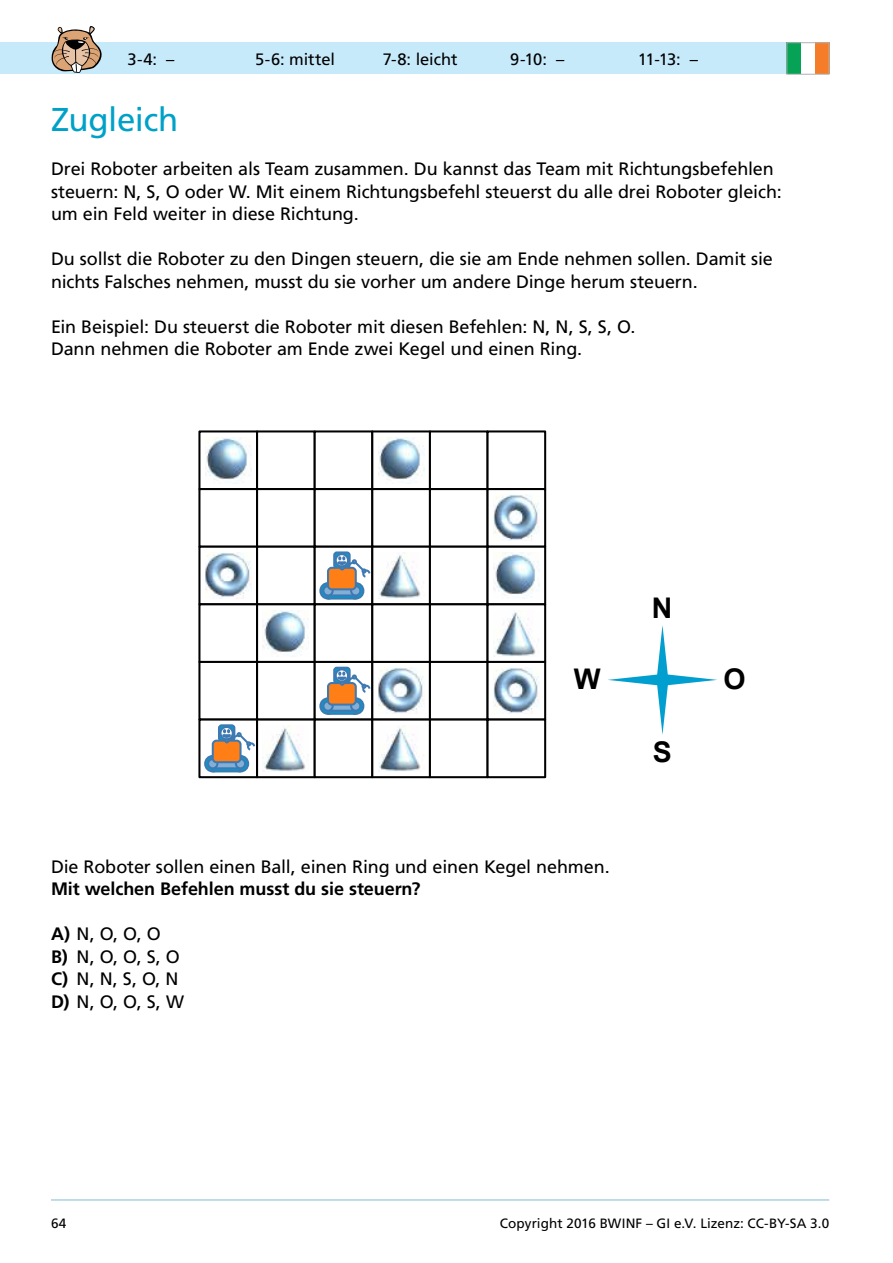
<style>
.page{position:relative;width:893px;height:1263px;background:#fff}
.page>*{position:absolute;margin:0;border:0;box-sizing:border-box;transform-origin:0 0}
.t1{font:33px "Frutiger LT Std";letter-spacing:-.01em;color:#00a1c8}
.t2{font:700 28.5px "Arial";color:#000}
.t3{font:18px/22.5px "Frutiger LT Std";letter-spacing:-.005em;color:#000}
.t4{font:700 18px "Frutiger LT Std";letter-spacing:-.005em;color:#000}
.t5{font:16.5px "Frutiger LT Std";letter-spacing:-.005em;color:#000}
.t6{font:13.5px "Frutiger LT Std";letter-spacing:.005em;color:#000}
.s1{font-weight:700}
</style>
<div class="page">
<svg style="left:198px;top:430px;width:349px;height:349px"></svg>
<img style="left:263px;top:610px;width:46px;height:46px">
<img style="left:205px;top:552px;width:46px;height:46px">
<img style="left:378px;top:552px;width:46px;height:46px">
<img style="left:378px;top:668px;width:46px;height:46px">
<img style="left:263px;top:725px;width:46px;height:46px">
<img style="left:205px;top:437px;width:46px;height:46px">
<svg style="left:608px;top:625px;width:109px;height:110px"></svg>
<div style="left:0;top:43px;width:791px;height:31px;background:#c7eafb"></div>
<svg style="left:51px;top:26px;width:52px;height:47px"></svg>
<hr style="left:51px;top:1199px;width:778px;height:2px;background:#a9d1e4">
<div style="left:787px;top:43px;width:14px;height:31px;background:#06a255"></div>
<div style="left:815px;top:43px;width:14px;height:31px;background:#f57d2a"></div>
<p class="t5" style="left:128px;top:49px;width:48px">3-4: –</p>
<p class="t5" style="left:255px;top:49px;width:82px">5-6: mittel</p>
<p class="t5" style="left:383px;top:49px;width:76px">7-8: leicht</p>
<p class="t5" style="left:510px;top:49px;width:56px">9-10: –</p>
<p class="t5" style="left:638px;top:49px;width:62px">11-13: –</p>
<h1 class="t1" style="left:51px;top:100px;width:129px">Zugleich</h1>
<p class="t3" style="left:51px;top:158px;width:732px">Drei Roboter arbeiten als Team zusammen. Du kannst das Team mit Richtungsbefehlen steuern: N, S, O oder W. Mit einem Richtungsbefehl steuerst du alle drei Roboter gleich: um ein Feld weiter in diese Richtung.</p>
<p class="t3" style="left:51px;top:248px;width:723px">Du sollst die Roboter zu den Dingen steuern, die sie am Ende nehmen sollen. Damit sie nichts Falsches nehmen, musst du sie vorher um andere Dinge herum steuern.</p>
<p class="t3" style="left:51px;top:315px;width:586px">Ein Beispiel: Du steuerst die Roboter mit diesen Befehlen: N, N, S, S, O.<br>Dann nehmen die Roboter am Ende zwei Kegel und einen Ring.</p>
<h2 class="t2" style="left:652px;top:589px;width:22px">N</h2>
<h2 class="t2" style="left:574px;top:660px;width:28px">W</h2>
<h2 class="t2" style="left:723px;top:660px;width:24px">O</h2>
<p class="t3" style="left:51px;top:855px;width:560px">Die Roboter sollen einen Ball, einen Ring und einen Kegel nehmen.</p>
<p class="t4" style="left:51px;top:878px;width:371px">Mit welchen Befehlen musst du sie steuern?</p>
<p class="t3" style="left:51px;top:923px;width:134px"><span class="s1">A)</span> N, O, O, O<br><span class="s1">B)</span> N, O, O, S, O<br><span class="s1">C)</span> N, N, S, O, N<br><span class="s1">D)</span> N, O, O, S, W</p>
<h2 class="t2" style="left:653px;top:733px;width:20px">S</h2>
<p class="t6" style="left:51px;top:1216px;width:17px">64</p>
<p class="t6" style="left:500px;top:1216px;width:331px">Copyright 2016 BWINF – GI e.V. Lizenz: CC-BY-SA 3.0</p>
</div>
